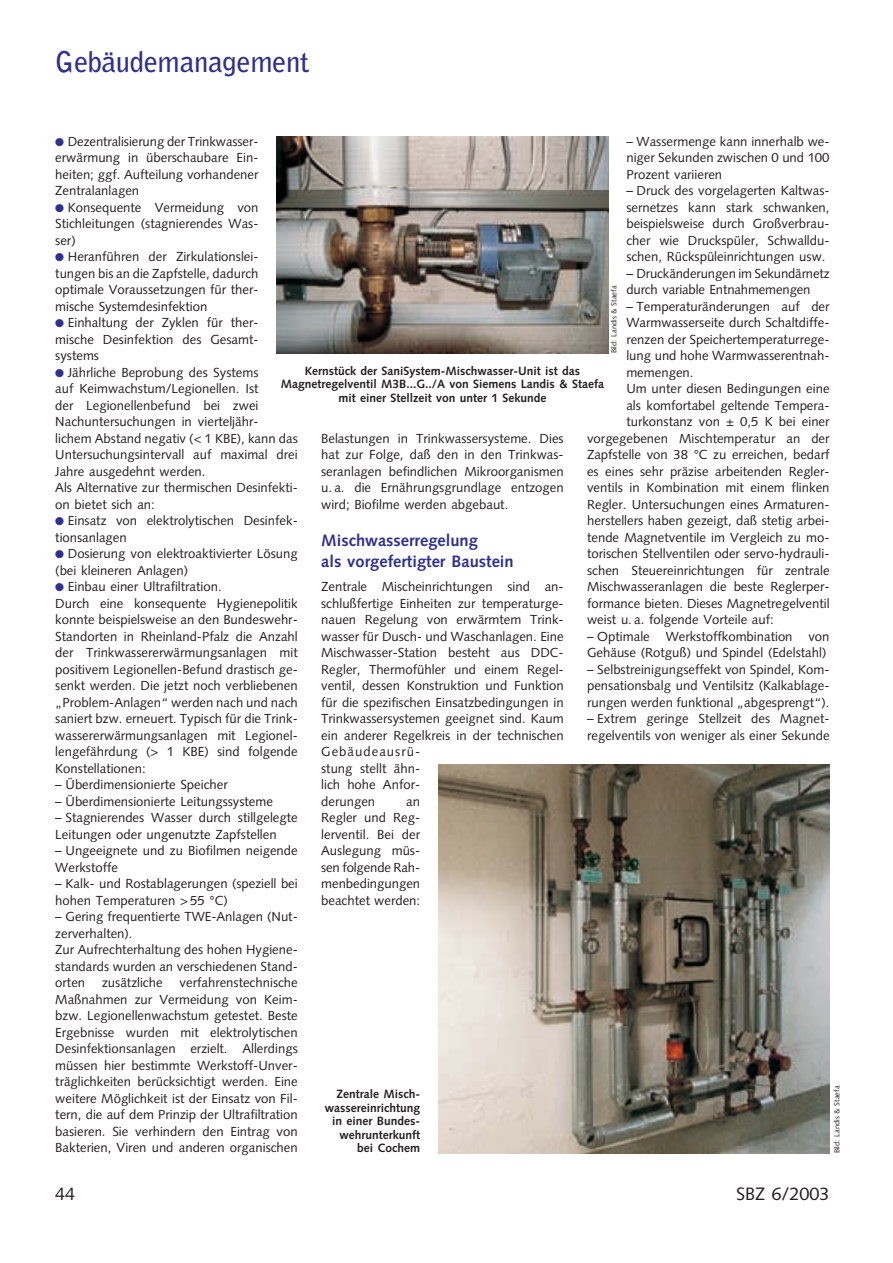
<style>
.page{position:relative;width:893px;height:1263px;background:#fff}
.page>*{position:absolute;margin:0;border:0;box-sizing:border-box;transform-origin:0 0}
.t1{font:700 28.5px "Bell Gothic";letter-spacing:-.01em;color:#2e3092}
.t2{font:18px "Syntax";color:#231f20}
.t3{font:700 16.5px/21px "Syntax";color:#2e3092}
.t4{font:13.2px/16.5px "Syntax";color:#231f20}
.t5{font:700 12px/13.5px "Syntax";color:#231f20;text-align:center}
.t6{font:7.5px "Syntax";color:#231f20}
.s1{color:#2e3092}
</style>
<div class="page">
<img style="left:276px;top:136px;width:332px;height:218px">
<img style="left:438px;top:764px;width:391px;height:389px">
<h1 class="t1" style="left:55px;top:51px;width:256px">Gebäudemanagement</h1>
<p class="t4" style="left:626px;top:134px;width:205px;text-align:justify">– Wassermenge kann innerhalb we&shy;niger Sekunden zwischen 0 und 100<br>Prozent variieren</p>
<p class="t4" style="left:626px;top:184px;width:205px;text-align:justify">– Druck des vorgelagerten Kaltwas&shy;sernetzes kann stark schwanken, beispielsweise durch Großverbrau&shy;cher wie Druckspüler, Schwalldu&shy;schen, Rückspüleinrichtungen usw.</p>
<p class="t4" style="left:626px;top:266px;width:205px">– Druckänderungen im Sekundärnetz durch variable Entnahmemengen</p>
<p class="t4" style="left:626px;top:299px;width:205px">– Temperaturänderungen auf der</p>
<p class="t4" style="left:626px;top:316px;width:205px">Warmwasserseite durch Schaltdiffe-</p>
<p class="t4" style="left:626px;top:332px;width:205px">renzen der Speichertemperaturrege-</p>
<p class="t4" style="left:626px;top:349px;width:205px">lung und hohe Warmwasserentnah-</p>
<p class="t4" style="left:626px;top:365px;width:69px">memengen.</p>
<p class="t4" style="left:626px;top:382px;width:205px">Um unter diesen Bedingungen eine</p>
<p class="t4" style="left:626px;top:398px;width:205px">als komfortabel geltende Tempera-</p>
<p class="t4" style="left:626px;top:415px;width:205px">turkonstanz von ± 0,5 K bei einer</p>
<p class="t4" style="left:587px;top:431px;width:244px">vorgegebenen Mischtemperatur an der</p>
<p class="t4" style="left:587px;top:448px;width:244px">Zapfstelle von 38 °C zu erreichen, bedarf</p>
<p class="t4" style="left:587px;top:464px;width:244px">es eines sehr präzise arbeitenden Regler-</p>
<p class="t4" style="left:587px;top:481px;width:244px">ventils in Kombination mit einem flinken</p>
<p class="t4" style="left:587px;top:497px;width:244px">Regler. Untersuchungen eines Armaturen-</p>
<p class="t4" style="left:587px;top:514px;width:244px">herstellers haben gezeigt, daß stetig arbei-</p>
<p class="t4" style="left:587px;top:530px;width:244px">tende Magnetventile im Vergleich zu mo-</p>
<p class="t4" style="left:587px;top:547px;width:244px">torischen Stellventilen oder servo-hydrauli-</p>
<p class="t4" style="left:587px;top:563px;width:244px">schen Steuereinrichtungen für zentrale</p>
<p class="t4" style="left:587px;top:580px;width:244px">Mischwasseranlagen die beste Reglerper-</p>
<p class="t4" style="left:587px;top:596px;width:244px">formance bieten. Dieses Magnetregelventil</p>
<p class="t4" style="left:587px;top:613px;width:188px">weist u. a. folgende Vorteile auf:</p>
<p class="t4" style="left:587px;top:629px;width:244px">– Optimale Werkstoffkombination von<br>Gehäuse (Rotguß) und Spindel (Edelstahl)</p>
<p class="t4" style="left:587px;top:662px;width:244px;text-align:justify">– Selbstreinigungseffekt von Spindel, Kom&shy;pensationsbalg und Ventilsitz (Kalkablage&shy;rungen werden funktional „abgesprengt“).</p>
<p class="t4" style="left:587px;top:712px;width:244px">– Extrem geringe Stellzeit des Magnet&shy;regelventils von weniger als einer Sekunde</p>
<p class="t4" style="left:55px;top:134px;width:205px;text-align:justify"><span class="s1">●</span> Dezentralisierung der Trinkwasser&shy;erwärmung in überschaubare Ein&shy;heiten; ggf. Aufteilung vorhandener Zentralanlagen</p>
<p class="t4" style="left:55px;top:200px;width:205px;text-align:justify"><span class="s1">●</span> Konsequente Vermeidung von Stichleitungen (stagnierendes Was&shy;ser)</p>
<p class="t4" style="left:55px;top:250px;width:205px;text-align:justify"><span class="s1">●</span> Heranführen der Zirkulationslei&shy;tungen bis an die Zapfstelle, dadurch optimale Voraussetzungen für ther&shy;mische Systemdesinfektion</p>
<p class="t4" style="left:55px;top:316px;width:205px;text-align:justify"><span class="s1">●</span> Einhaltung der Zyklen für ther&shy;mische Desinfektion des Gesamt&shy;systems</p>
<p class="t4" style="left:55px;top:365px;width:244px"><span class="s1">●</span> Jährliche Beprobung des Systems<br>auf Keimwachstum/Legionellen. Ist<br>der Legionellenbefund bei zwei Nachuntersuchungen in vierteljähr&shy;lichem Abstand negativ (&lt; 1 KBE), kann das Untersuchungsintervall auf maximal drei Jahre ausgedehnt werden.<br>Als Alternative zur thermischen Desinfekti&shy;on bietet sich an:</p>
<p class="t4" style="left:55px;top:514px;width:244px"><span class="s1">●</span> Einsatz von elektrolytischen Desinfek&shy;tionsanlagen</p>
<p class="t4" style="left:55px;top:547px;width:244px"><span class="s1">●</span> Dosierung von elektroaktivierter Lösung (bei kleineren Anlagen)</p>
<p class="t4" style="left:55px;top:580px;width:244px"><span class="s1">●</span> Einbau einer Ultrafiltration.<br>Durch eine konsequente Hygienepolitik konnte beispielsweise an den Bundeswehr-Standorten in Rheinland-Pfalz die Anzahl der Trinkwassererwärmungsanlagen mit positivem Legionellen-Befund drastisch ge&shy;senkt werden. Die jetzt noch verbliebenen „Problem-Anlagen“ werden nach und nach saniert bzw. erneuert. Typisch für die Trink&shy;wassererwärmungsanlagen mit Legionel&shy;lengefährdung (&gt; 1 KBE) sind folgende Konstellationen:</p>
<p class="t4" style="left:55px;top:778px;width:174px">– Überdimensionierte Speicher</p>
<p class="t4" style="left:55px;top:794px;width:219px">– Überdimensionierte Leitungssysteme</p>
<p class="t4" style="left:55px;top:811px;width:244px">– Stagnierendes Wasser durch stillgelegte<br>Leitungen oder ungenutzte Zapfstellen</p>
<p class="t4" style="left:55px;top:844px;width:244px">– Ungeeignete und zu Biofilmen neigende<br>Werkstoffe</p>
<p class="t4" style="left:55px;top:877px;width:244px">– Kalk- und Rostablagerungen (speziell bei hohen Temperaturen &gt; 55 °C)</p>
<p class="t4" style="left:55px;top:910px;width:244px">– Gering frequentierte TWE-Anlagen (Nut&shy;zerverhalten).<br>Zur Aufrechterhaltung des hohen Hygiene&shy;standards wurden an verschiedenen Stand&shy;orten</p>
<p class="t6" style="left:610px;top:353px;width:69px;rotate:-90deg">Bild: Landis &amp; Staefa</p>
<p class="t5" style="left:281px;top:365px;width:325px">Kernstück der SaniSystem-Mischwasser-Unit ist das<br>Magnetregelventil M3B...G../A von Siemens Landis &amp; Staefa mit einer Stellzeit von unter 1 Sekunde</p>
<p class="t4" style="left:321px;top:431px;width:244px;text-align:justify">Belastungen in Trinkwassersysteme. Dies hat zur Folge, daß den in den Trinkwas&shy;seranlagen befindlichen Mikroorganismen u. a. die Ernährungsgrundlage entzogen wird; Biofilme werden abgebaut.</p>
<p class="t3" style="left:321px;top:532px;width:194px">Mischwasserregelung<br>als vorgefertigter Baustein</p>
<p class="t4" style="left:321px;top:580px;width:244px">Zentrale Mischeinrichtungen sind an&shy;schlußfertige Einheiten zur temperaturge&shy;nauen Regelung von erwärmtem Trink&shy;wasser für Dusch- und Waschanlagen. Eine Mischwasser-Station besteht aus DDC-Regler, Thermofühler und einem Regel&shy;ventil, dessen Konstruktion und Funktion für die spezifischen Einsatzbedingungen in Trinkwassersystemen geeignet sind. Kaum ein anderer Regelkreis in der technischen Gebäudeausrü-<br>stung stellt ähn-<br>lich hohe Anfor-<br>derungen</p>
<p class="t4" style="left:321px;top:794px;width:100px;text-align:justify;text-indent:85px">an Regler und Reg&shy;lerventil. Bei der Auslegung müs&shy;sen folgende Rah&shy;menbedingungen beachtet werden:</p>
<p class="t4" style="left:55px;top:976px;width:244px;text-align:justify;text-indent:124px">verfahrenstechnische Maßnahmen zur Vermeidung von Keim&shy;bzw. Legionellenwachstum getestet. Beste Ergebnisse wurden mit elektrolytischen Desinfektionsanlagen erzielt. Allerdings müssen hier bestimmte Werkstoff-Unver&shy;träglichkeiten berücksichtigt werden. Eine weitere Möglichkeit ist der Einsatz von Fil&shy;tern, die auf dem Prinzip der Ultrafiltration basieren. Sie verhindern den Eintrag von Bakterien, Viren und anderen organischen</p>
<p class="t4" style="left:102px;top:976px;width:62px">zusätzliche</p>
<p class="t5" style="left:325px;top:1089px;width:97px;text-align:right">Zentrale Misch&shy;wassereinrichtung in einer Bundes&shy;wehrunterkunft bei Cochem</p>
<p class="t6" style="left:833px;top:1153px;width:69px;rotate:-90deg">Bild: Landis &amp; Staefa</p>
<h2 class="t2" style="left:55px;top:1186px;width:22px">44</h2>
<h2 class="t2" style="left:736px;top:1186px;width:95px">SBZ 6/2003</h2>
</div>
